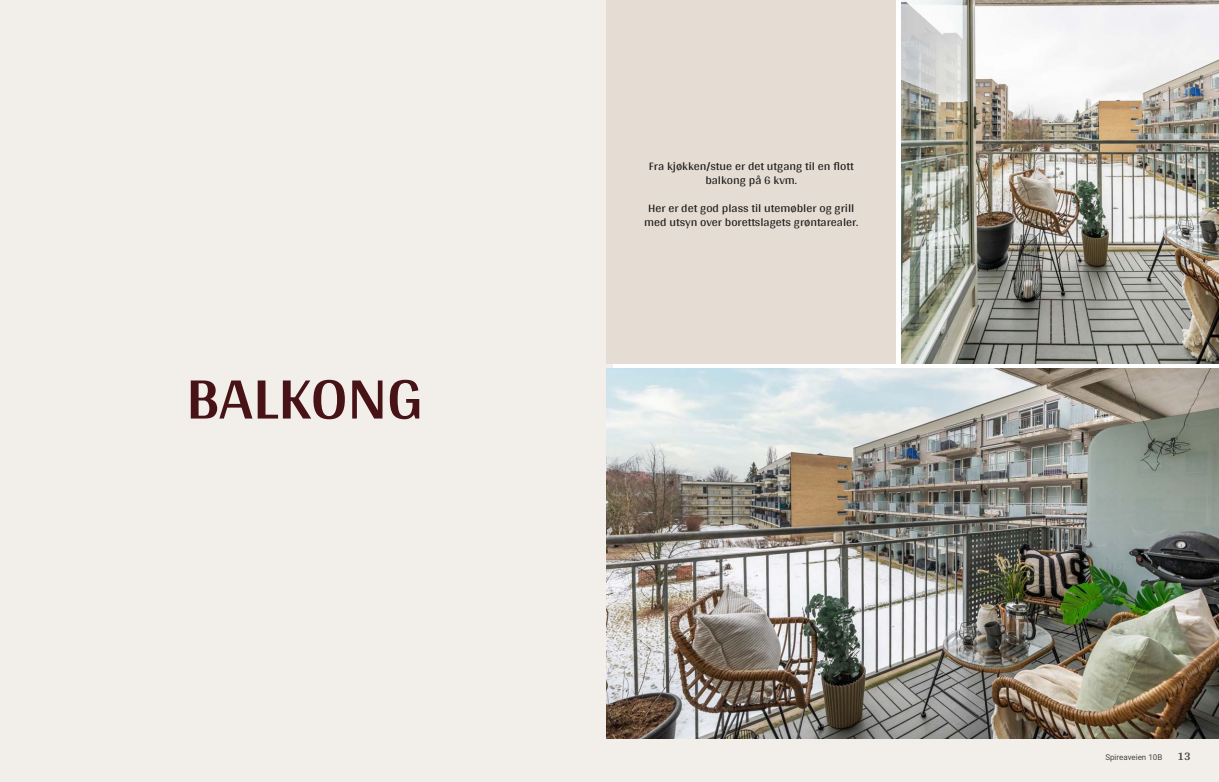
<style>
.page{position:relative;width:1219px;height:782px;background:#fff}
.page>*{position:absolute;margin:0;border:0;box-sizing:border-box;transform-origin:0 0}
.t1{font:700 62px "Arya";color:#481317}
.t2{font:12px/14px "Arya";color:#1d1d1b;text-align:center}
.t3{font:700 12px "Arya";color:#414749}
.t4{font:8px "Roboto Vitec";color:#414749}
</style>
<div class="page">
<div style="left:0;top:0;width:612px;height:781px;background:#f2eeea"></div>
<img style="left:607px;top:369px;width:612px;height:370px">
<img style="left:901px;top:0;width:318px;height:363px">
<div style="left:607px;top:739px;width:612px;height:42px;background:#f2eeea"></div>
<div style="left:607px;top:0;width:289px;height:363px;background:#e5dcd4"></div>
<h1 class="t1" style="left:186px;top:360px;width:239px">BALKONG</h1>
<p class="t2" style="left:649px;top:158px;width:206px">Fra kjøkken/ stue er det utgang til en flott balkong på 6 kvm.</p>
<p class="t2" style="left:644px;top:200px;width:216px">Her er det god plass til utemøbler og grill med utsyn over borettslagets grøntarealer.</p>
<p class="t4" style="left:1105px;top:751px;width:58px">Spireaveien 10B</p>
<p class="t3" style="left:1177px;top:749px;width:15px">13</p>
</div>
